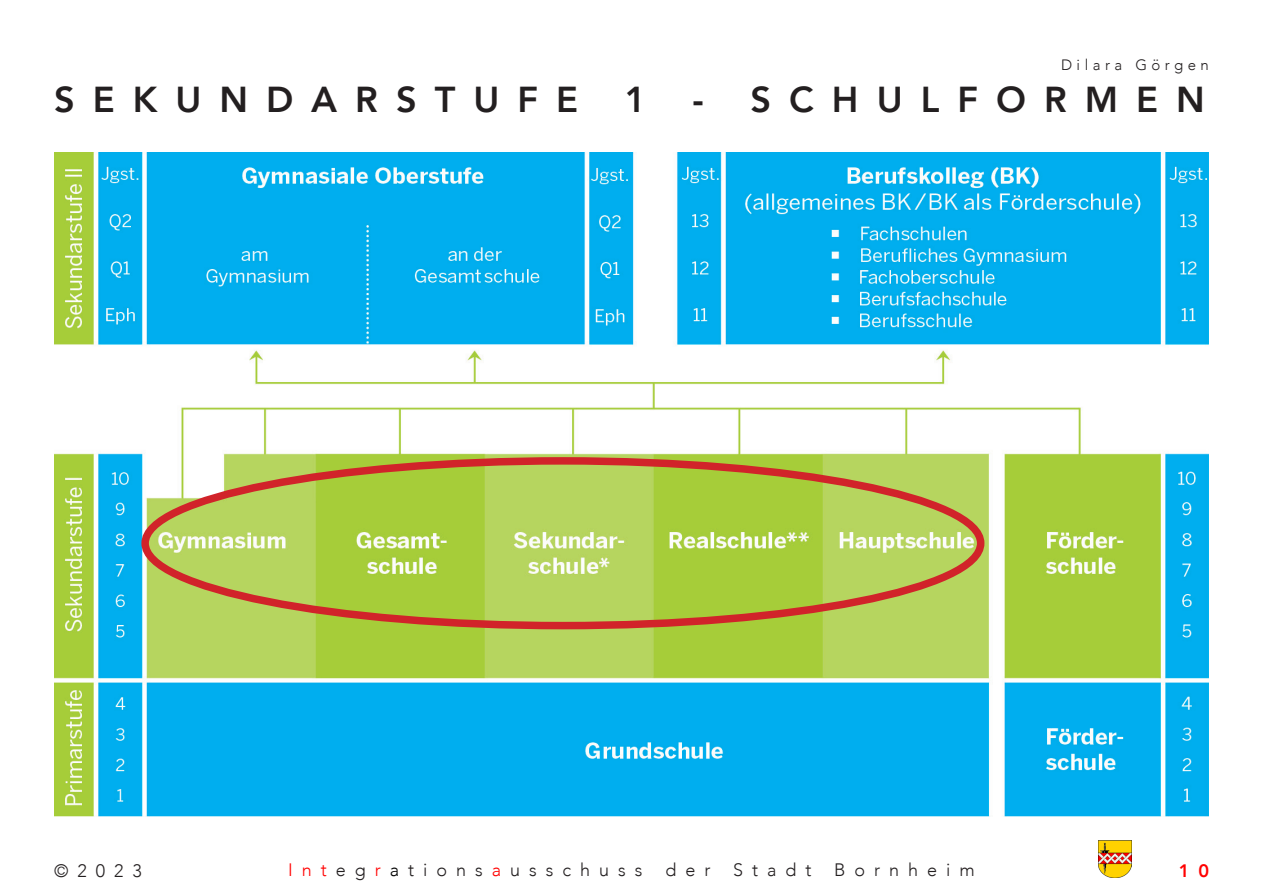
<style>
.page{position:relative;width:1263px;height:893px;background:#fff}
.page>*{position:absolute;margin:0;border:0;box-sizing:border-box;transform-origin:0 0}
.t1{font:800 36px "Avenir";letter-spacing:.5em;color:#231f20}
.t2{font:300 18px "Avenir";letter-spacing:.5em;color:#231f20}
.t3{font:800 18px "Avenir";color:#f00}
.t4{font:300 15px "Avenir";letter-spacing:.3em;color:#231f20}
.s1{color:#f00}
.s2{color:#000}
</style>
<div class="page">
<img style="left:1098px;top:840px;width:34px;height:38px">
<img style="left:54px;top:152px;width:1155px;height:665px">
<div style="left:141px;top:457px;width:843px;height:172px;border:8px solid #d1232a;border-radius:50%"></div>
<p class="t4" style="left:1061px;top:56px;width:149px">Dilara Görgen</p>
<p class="t1" style="left:54px;top:72px;width:525px">SEKUNDARSTUFE</p>
<p class="t1" style="left:625px;top:72px;width:23px">1</p>
<p class="t1" style="left:693px;top:72px;width:513px">- SCHULFORMEN</p>
<p class="t2" style="left:54px;top:860px;width:89px">©2023</p>
<p class="t2" style="left:288px;top:859px;width:356px"><span class="s1">Int</span>eg<span class="s1">r</span><span class="s2">a</span>tions<span class="s1">a</span>usschuss</p>
<p class="t2" style="left:665px;top:859px;width:46px">der</p>
<p class="t2" style="left:733px;top:859px;width:80px">Stadt</p>
<p class="t2" style="left:834px;top:859px;width:142px">Bornheim</p>
<p class="t3" style="left:1179px;top:857px;width:32px">1 0</p>
</div>
